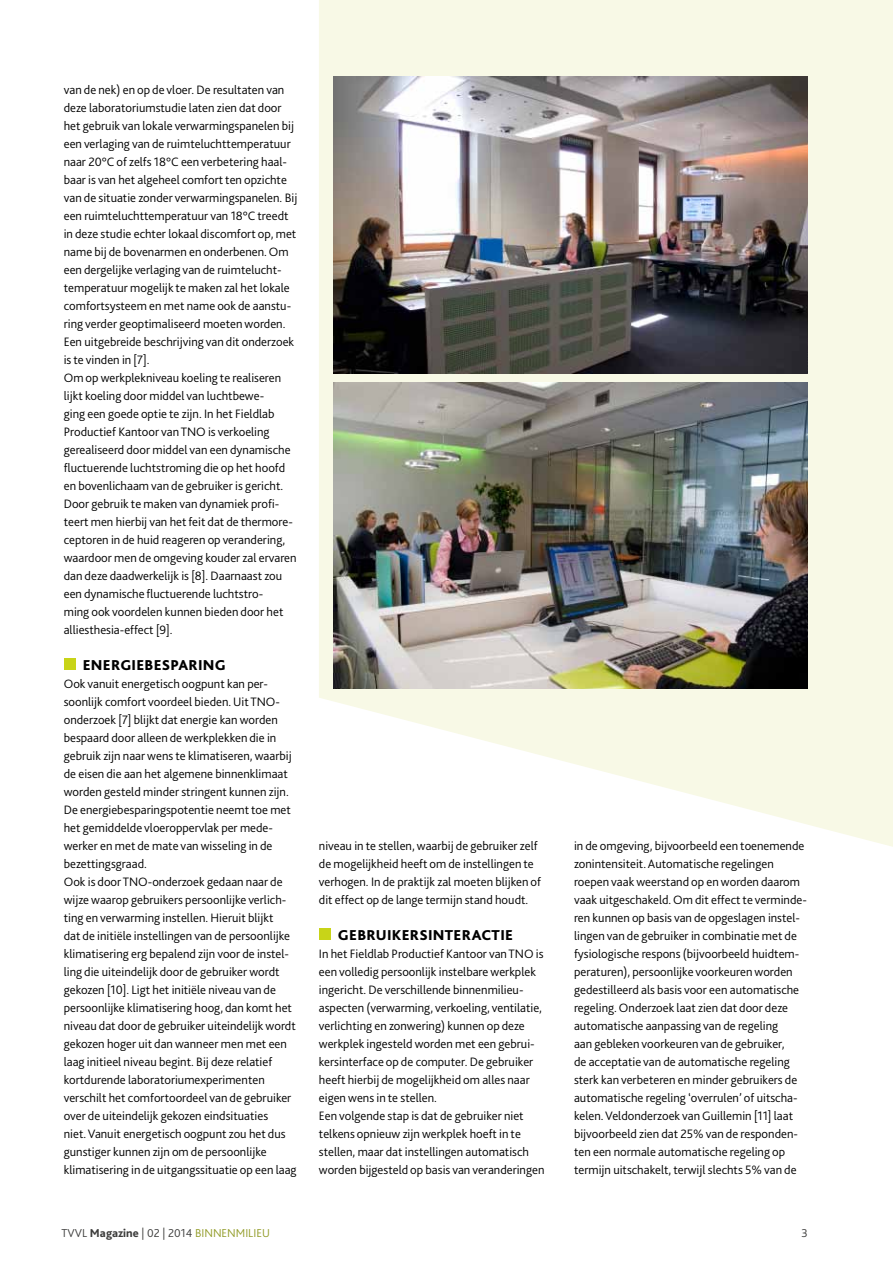
<style>
.page{position:relative;width:893px;height:1263px;background:#fff}
.page>*{position:absolute;margin:0;border:0;box-sizing:border-box;transform-origin:0 0}
.t1{font:800 15px "Bliss 2";letter-spacing:.02em;color:#000}
.t2{font:300 12.75px/18px "Bliss 2";color:#000}
.t3{font:300 12px "Bliss 2";color:#3c3c3b}
.s1{font-weight:800}
.s2{color:#919b26}
</style>
<div class="page">
<svg style="left:319px;top:0;width:574px;height:847px;fill:#f8f9e6"></svg>
<div style="left:64px;top:659px;width:11px;height:11px;background:#c8d418"></div>
<div style="left:319px;top:929px;width:11px;height:11px;background:#c8d418"></div>
<img style="left:333px;top:76px;width:475px;height:297px">
<img style="left:333px;top:382px;width:475px;height:306px">
<p class="t2" style="left:64px;top:82px;width:235px">van de nek) en op de vloer. De resultaten van deze laboratoriumstudie laten zien dat door het gebruik van lokale verwarmingspanelen bij een verlaging van de ruimteluchttemperatuur naar 20°C of zelfs 18°C een verbetering haal&shy;baar is van het algeheel comfort ten opzichte van de situatie zonder verwarmingspanelen. Bij een ruimteluchttemperatuur van 18°C treedt in deze studie echter lokaal discomfort op, met name bij de bovenarmen en onderbenen. Om een dergelijke verlaging van de ruimtelucht&shy;temperatuur mogelijk te maken zal het lokale comfortsysteem en met name ook de aanstu&shy;ring verder geoptimaliseerd moeten worden.<br>Een uitgebreide beschrijving van dit onderzoek is te vinden in [7].<br>Om op werkplekniveau koeling te realiseren lijkt koeling door middel van luchtbewe-<br>ging een goede optie te zijn. In het Fieldlab Productief Kantoor van TNO is verkoeling gerealiseerd door middel van een dynamische fluctuerende luchtstroming die op het hoofd en bovenlichaam van de gebruiker is gericht.<br>Door gebruik te maken van dynamiek profi&shy;teert men hierbij van het feit dat de thermore&shy;ceptoren in de huid reageren op verandering, waardoor men de omgeving kouder zal ervaren dan deze daadwerkelijk is [8]. Daarnaast zou een dynamische fluctuerende luchtstro-<br>ming ook voordelen kunnen bieden door het alliesthesia-effect [9].</p>
<p class="t1" style="left:83px;top:660px;width:145px">ENERGIEBESPARING</p>
<p class="t2" style="left:64px;top:676px;width:234px">Ook vanuit energetisch oogpunt kan per&shy;soonlijk comfort voordeel bieden. Uit TNO&shy;onderzoek [7] blijkt dat energie kan worden bespaard door alleen de werkplekken die in gebruik zijn naar wens te klimatiseren, waarbij de eisen die aan het algemene binnenklimaat worden gesteld minder stringent kunnen zijn.<br>De energiebesparingspotentie neemt toe met het gemiddelde vloeroppervlak per mede&shy;werker en met de mate van wisseling in de bezettingsgraad.<br>Ook is door TNO-onderzoek gedaan naar de wijze waarop gebruikers persoonlijke verlich&shy;ting en verwarming instellen. Hieruit blijkt<br>dat de initiële instellingen van de persoonlijke klimatisering erg bepalend zijn voor de instel&shy;ling die uiteindelijk door de gebruiker wordt gekozen [10]. Ligt het initiële niveau van de persoonlijke klimatisering hoog, dan komt het niveau dat door de gebruiker uiteindelijk wordt gekozen hoger uit dan wanneer men met een laag initieel niveau begint. Bij deze relatief kortdurende laboratoriumexperimenten verschilt het comfortoordeel van de gebruiker over de uiteindelijk gekozen eindsituaties<br>niet. Vanuit energetisch oogpunt zou het dus gunstiger kunnen zijn om de persoonlijke klimatisering in de uitgangssituatie op een laag</p>
<p class="t2" style="left:319px;top:838px;width:224px">niveau in te stellen, waarbij de gebruiker zelf de mogelijkheid heeft om de instellingen te verhogen. In de praktijk zal moeten blijken of dit effect op de lange termijn stand houdt.</p>
<p class="t1" style="left:338px;top:930px;width:177px">GEBRUIKERSINTERACTIE</p>
<p class="t2" style="left:319px;top:946px;width:227px">In het Fieldlab Productief Kantoor van TNO is een volledig persoonlijk instelbare werkplek ingericht. De verschillende binnenmilieu&shy;aspecten (verwarming, verkoeling, ventilatie, verlichting en zonwering) kunnen op deze werkplek ingesteld worden met een gebrui&shy;kersinterface op de computer. De gebruiker heeft hierbij de mogelijkheid om alles naar eigen wens in te stellen.<br>Een volgende stap is dat de gebruiker niet telkens opnieuw zijn werkplek hoeft in te stellen, maar dat instellingen automatisch worden bijgesteld op basis van veranderingen</p>
<p class="t2" style="left:574px;top:838px;width:234px">in de omgeving, bijvoorbeeld een toenemende zonintensiteit. Automatische regelingen roepen vaak weerstand op en worden daarom vaak uitgeschakeld. Om dit effect te verminde&shy;ren kunnen op basis van de opgeslagen instel&shy;lingen van de gebruiker in combinatie met de fysiologische respons (bijvoorbeeld huidtem&shy;peraturen), persoonlijke voorkeuren worden gedestilleerd als basis voor een automatische regeling. Onderzoek laat zien dat door deze automatische aanpassing van de regeling<br>aan gebleken voorkeuren van de gebruiker,<br>de acceptatie van de automatische regeling sterk kan verbeteren en minder gebruikers de automatische regeling ‘overrulen’ of uitscha&shy;kelen. Veldonderzoek van Guillemin [11] laat bijvoorbeeld zien dat 25% van de responden&shy;ten een normale automatische regeling op termijn uitschakelt, terwijl slechts 5% van de</p>
<p class="t3" style="left:62px;top:1228px;width:210px">TVVL <span class="s1">Magazine</span> | 02 | 2014 <span class="s2">BINNENMILIEU</span></p>
<p class="t3" style="left:802px;top:1228px;width:8px">3</p>
</div>
